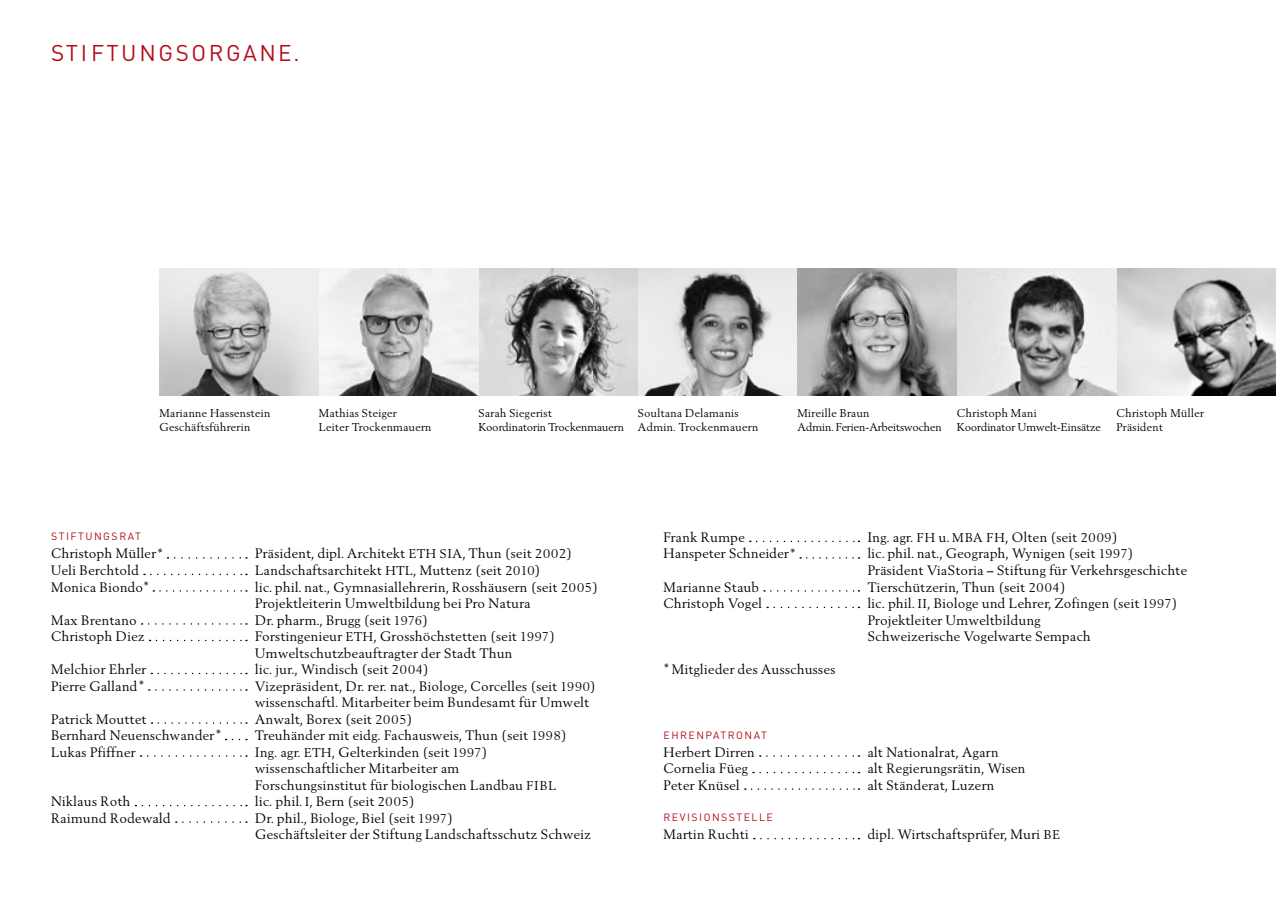
<style>
.page{position:relative;width:1276px;height:915px;background:#fff}
.page>*{position:absolute;margin:0;border:0;box-sizing:border-box;transform-origin:0 0}
.t1{font:22.5px "DIN";letter-spacing:.115em;color:#b60c1c}
.t2{font:13.5px/16.5px "BE22";letter-spacing:.055em;color:#000}
.t3{font:11.25px/14px "BE22";letter-spacing:.055em;color:#000}
.t4{font:11.25px/14px "BE22";letter-spacing:.025em;color:#000}
.t5{font:10.5px "DIN";letter-spacing:.145em;color:#b60c1c}
.s1{font-size:16.5px}
.s2{font-size:12.6px}
</style>
<div class="page">
<img style="left:478px;top:268px;width:160px;height:127px">
<svg style="left:319px;top:268px;width:159px;height:127px;fill:#ececec"></svg>
<svg style="left:638px;top:268px;width:159px;height:127px;background:#bababa"></svg>
<svg style="left:797px;top:268px;width:160px;height:127px;background:#9a9a9a"></svg>
<svg style="left:1116px;top:268px;width:160px;height:127px;background:#b6b6b6"></svg>
<svg style="left:159px;top:268px;width:160px;height:127px;background:#c3c3c3"></svg>
<svg style="left:957px;top:268px;width:159px;height:127px"></svg>
<svg style="left:175px;top:557px;width:72px;height:1px"></svg>
<svg style="left:151px;top:573px;width:96px;height:2px"></svg>
<svg style="left:160px;top:590px;width:87px;height:1px"></svg>
<svg style="left:149px;top:623px;width:98px;height:1px"></svg>
<svg style="left:150px;top:639px;width:97px;height:2px"></svg>
<svg style="left:158px;top:672px;width:89px;height:2px"></svg>
<svg style="left:156px;top:689px;width:91px;height:1px"></svg>
<svg style="left:152px;top:722px;width:95px;height:1px"></svg>
<svg style="left:226px;top:738px;width:21px;height:2px"></svg>
<svg style="left:148px;top:755px;width:99px;height:1px"></svg>
<svg style="left:142px;top:804px;width:105px;height:2px"></svg>
<svg style="left:183px;top:821px;width:64px;height:1px"></svg>
<svg style="left:750px;top:540px;width:109px;height:2px"></svg>
<svg style="left:800px;top:557px;width:59px;height:1px"></svg>
<svg style="left:771px;top:590px;width:88px;height:1px"></svg>
<svg style="left:774px;top:606px;width:85px;height:2px"></svg>
<svg style="left:767px;top:755px;width:92px;height:1px"></svg>
<svg style="left:760px;top:771px;width:99px;height:2px"></svg>
<svg style="left:745px;top:788px;width:114px;height:1px"></svg>
<svg style="left:761px;top:837px;width:98px;height:2px"></svg>
<h1 class="t1" style="left:51px;top:39px;width:250px">STIFTUNGSORGANE.</h1>
<p class="t3" style="left:159px;top:405px;width:112px">Marianne Hassenstein<br>Geschäftsführerin</p>
<p class="t3" style="left:319px;top:405px;width:114px">Mathias Steiger<br>Leiter Trockenmauern</p>
<p class="t4" style="left:478px;top:405px;width:147px">Sarah Siegerist<br>Koordinatorin Trockenmauern</p>
<p class="t3" style="left:638px;top:405px;width:121px">Soultana Delamanis<br>Admin. Trockenmauern</p>
<p class="t4" style="left:797px;top:405px;width:145px">Mireille Braun<br>Admin. Ferien-Arbeitswochen</p>
<p class="t3" style="left:1116px;top:405px;width:89px">Christoph Müller<br>Präsident</p>
<p class="t4" style="left:957px;top:405px;width:145px">Christoph Mani<br>Koordinator Umwelt-Einsätze</p>
<p class="t5" style="left:51px;top:530px;width:91px">STIFTUNGSRAT</p>
<p class="t2" style="left:51px;top:545px;width:114px">Christoph Müller<span class="s1">*</span></p>
<p class="t2" style="left:255px;top:545px;width:318px">Präsident, dipl. Architekt <span class="s2">ETH SIA</span>, Thun <span class="s2">(</span>seit <span class="s2">2002)</span></p>
<p class="t2" style="left:51px;top:561px;width:89px">Ueli Berchtold</p>
<p class="t2" style="left:255px;top:561px;width:286px">Landschaftsarchitekt <span class="s2">HTL</span>, Muttenz <span class="s2">(</span>seit <span class="s2">2010)</span></p>
<p class="t2" style="left:51px;top:578px;width:100px">Monica Biondo<span class="s1">*</span></p>
<p class="t2" style="left:255px;top:578px;width:344px">lic. phil. nat., Gymnasiallehrerin, Rosshäusern <span class="s2">(</span>seit <span class="s2">2005)<br></span>Projektleiterin Umweltbildung bei Pro Natura</p>
<p class="t2" style="left:51px;top:611px;width:87px">Max Brentano</p>
<p class="t2" style="left:255px;top:611px;width:174px">Dr. pharm., Brugg <span class="s2">(</span>seit <span class="s2">1976)</span></p>
<p class="t2" style="left:51px;top:627px;width:95px">Christoph Diez</p>
<p class="t2" style="left:255px;top:627px;width:301px">Forstingenieur <span class="s2">ETH</span>, Grosshöchstetten <span class="s2">(</span>seit <span class="s2">1997)<br></span>Umweltschutzbeauftragter der Stadt Thun</p>
<p class="t2" style="left:51px;top:660px;width:96px">Melchior Ehrler</p>
<p class="t2" style="left:255px;top:660px;width:175px">lic. jur., Windisch <span class="s2">(</span>seit <span class="s2">2004)</span></p>
<p class="t2" style="left:51px;top:677px;width:95px">Pierre Galland<span class="s1">*</span></p>
<p class="t2" style="left:255px;top:677px;width:342px">Vizepräsident, Dr. rer. nat., Biologe, Corcelles <span class="s2">(</span>seit <span class="s2">1990) </span>wissenschaftl. Mitarbeiter beim Bundesamt für Umwelt</p>
<p class="t2" style="left:51px;top:710px;width:97px">Patrick Mouttet</p>
<p class="t2" style="left:255px;top:710px;width:158px">Anwalt, Borex <span class="s2">(</span>seit <span class="s2">2005)</span></p>
<p class="t2" style="left:51px;top:726px;width:172px">Bernhard Neuenschwander<span class="s1">*</span></p>
<p class="t2" style="left:255px;top:726px;width:313px">Treuhänder mit eidg. Fachausweis, Thun <span class="s2">(</span>seit <span class="s2">1998)</span></p>
<p class="t2" style="left:51px;top:743px;width:86px">Lukas Pfiffner</p>
<p class="t2" style="left:255px;top:743px;width:302px">Ing. agr. <span class="s2">ETH</span>, Gelterkinden <span class="s2">(</span>seit <span class="s2">1997) </span>wissenschaftlicher Mitarbeiter am<br>Forschungsinstitut für biologischen Landbau <span class="s2">FIBL</span></p>
<p class="t2" style="left:51px;top:792px;width:80px">Niklaus Roth</p>
<p class="t2" style="left:255px;top:792px;width:161px">lic. phil. <span class="s2">I</span>, Bern <span class="s2">(</span>seit <span class="s2">2005)</span></p>
<p class="t2" style="left:51px;top:809px;width:121px">Raimund Rodewald</p>
<p class="t2" style="left:255px;top:809px;width:337px">Dr. phil., Biologe, Biel <span class="s2">(</span>seit <span class="s2">1997)<br></span>Geschäftsleiter der Stiftung Landschaftsschutz Schweiz</p>
<p class="t2" style="left:663px;top:528px;width:82px">Frank Rumpe</p>
<p class="t2" style="left:867px;top:528px;width:251px">Ing. agr. <span class="s2">FH</span> u. <span class="s2">MBA FH</span>, Olten <span class="s2">(</span>seit <span class="s2">2009)</span></p>
<p class="t2" style="left:663px;top:545px;width:134px">Hanspeter Schneider<span class="s1">*</span></p>
<p class="t2" style="left:867px;top:545px;width:320px">lic. phil. nat., Geograph, Wynigen <span class="s2">(</span>seit <span class="s2">1997)<br></span>Präsident ViaStoria – Stiftung für Verkehrsgeschichte</p>
<p class="t2" style="left:663px;top:578px;width:97px">Marianne Staub</p>
<p class="t2" style="left:867px;top:578px;width:199px">Tierschützerin, Thun <span class="s2">(</span>seit <span class="s2">2004)</span></p>
<p class="t2" style="left:663px;top:594px;width:100px">Christoph Vogel</p>
<p class="t2" style="left:867px;top:594px;width:311px">lic. phil. <span class="s2">II</span>, Biologe und Lehrer, Zofingen <span class="s2">(</span>seit <span class="s2">1997)<br></span>Projektleiter Umweltbildung<br>Schweizerische Vogelwarte Sempach</p>
<p class="t2" style="left:663px;top:660px;width:173px"><span class="s1">*</span>Mitglieder des Ausschusses</p>
<p class="t5" style="left:663px;top:728px;width:105px">EHRENPATRONAT</p>
<p class="t2" style="left:663px;top:743px;width:92px">Herbert Dirren</p>
<p class="t2" style="left:867px;top:743px;width:132px">alt Nationalrat, Agarn</p>
<p class="t2" style="left:663px;top:759px;width:86px">Cornelia Füeg</p>
<p class="t2" style="left:867px;top:759px;width:159px">alt Regierungsrätin, Wisen</p>
<p class="t2" style="left:663px;top:776px;width:77px">Peter Knüsel</p>
<p class="t2" style="left:867px;top:776px;width:128px">alt Ständerat, Luzern</p>
<p class="t5" style="left:663px;top:810px;width:111px">REVISIONSSTELLE</p>
<p class="t2" style="left:663px;top:825px;width:86px">Martin Ruchti</p>
<p class="t2" style="left:867px;top:825px;width:194px">dipl. Wirtschaftsprüfer, Muri <span class="s2">BE</span></p>
</div>
